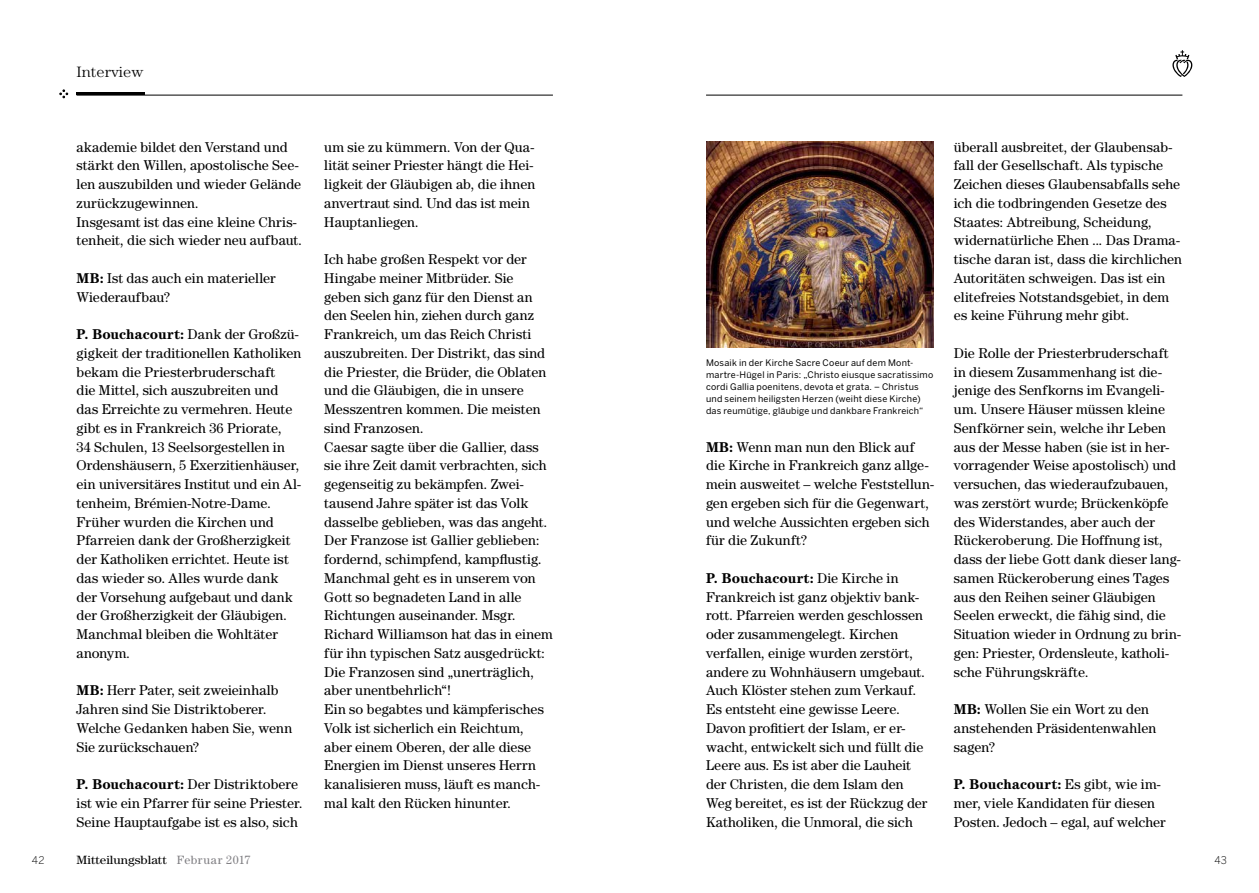
<style>
.page{position:relative;width:1259px;height:893px;background:#fff}
.page>*{position:absolute;margin:0;border:0;box-sizing:border-box;transform-origin:0 0}
.t1{font:300 15px "Century Std";color:#000;scale:1.09 1}
.t2{font:14.25px/18.8px "Century Std";letter-spacing:.005em;color:#000}
.t3{font:12px "Century Std";color:#000;scale:1.09 1}
.t4{font:300 10.5px "Benton Sans";color:#000}
.t5{font:9px/12px "Benton Sans";letter-spacing:.02em;color:#000}
.s1{font-weight:700}
.s2{color:#807f83}
</style>
<div class="page">
<hr style="left:77px;top:93px;width:68px;height:2px;background:#000">
<img style="left:706px;top:141px;width:227px;height:207px">
<svg style="left:60px;top:90px;width:8px;height:8px"></svg>
<hr style="left:77px;top:95px;width:476px;height:1px;background:#000">
<svg style="left:1172px;top:50px;width:20px;height:27px"></svg>
<hr style="left:706px;top:95px;width:476px;height:1px;background:#000">
<p class="t1" style="left:77px;top:63px;width:63px">Interview</p>
<p class="t2" style="left:77px;top:137px;width:227px">akademie bildet den Verstand und stärkt den Willen, apostolische See&shy;len auszubilden und wieder Gelände zurückzugewinnen.<br>Insgesamt ist das eine kleine Chris&shy;tenheit, die sich wieder neu aufbaut.</p>
<p class="t2" style="left:77px;top:268px;width:201px"><span class="s1">MB:</span> Ist das auch ein materieller<br>Wiederaufbau?</p>
<p class="t2" style="left:77px;top:325px;width:226px"><span class="s1">P. Bouchacourt:</span> Dank der Großzü&shy;gigkeit der traditionellen Katholiken bekam die Priesterbruderschaft<br>die Mittel, sich auszubreiten und das Erreichte zu vermehren. Heute gibt es in Frankreich 36 Priorate,<br>34 Schulen, 13 Seelsorgestellen in<br>Ordenshäusern, 5 Exerzitienhäuser, ein universitäres Institut und ein Al&shy;tenheim, Brémien-Notre-Dame.<br>Früher wurden die Kirchen und<br>Pfarreien dank der Großherzigkeit der Katholiken errichtet. Heute ist das wieder so. Alles wurde dank der Vorsehung aufgebaut und dank der Großherzigkeit der Gläubigen.<br>Manchmal bleiben die Wohltäter anonym.</p>
<p class="t2" style="left:77px;top:681px;width:217px"><span class="s1">MB:</span> Herr Pater, seit zweieinhalb<br>Jahren sind Sie Distriktoberer.<br>Welche Gedanken haben Sie, wenn<br>Sie zurückschauen?</p>
<p class="t2" style="left:77px;top:775px;width:227px"><span class="s1">P. Bouchacourt:</span> Der Distriktobere ist wie ein Pfarrer für seine Priester.<br>Seine Hauptaufgabe ist es also, sich</p>
<p class="t2" style="left:324px;top:137px;width:212px">um sie zu kümmern. Von der Qua&shy;lität seiner Priester hängt die Hei&shy;ligkeit der Gläubigen ab, die ihnen anvertraut sind. Und das ist mein<br>Hauptanliegen.</p>
<p class="t2" style="left:324px;top:250px;width:230px">Ich habe großen Respekt vor der<br>Hingabe meiner Mitbrüder. Sie geben sich ganz für den Dienst an den Seelen hin, ziehen durch ganz<br>Frankreich, um das Reich Christi auszubreiten. Der Distrikt, das sind die Priester, die Brüder, die Oblaten und die Gläubigen, die in unsere<br>Messzentren kommen. Die meisten sind Franzosen.<br>Caesar sagte über die Gallier, dass sie ihre Zeit damit verbrachten, sich gegenseitig zu bekämpfen. Zwei&shy;tausend Jahre später ist das Volk dasselbe geblieben, was das angeht.<br>Der Franzose ist Gallier geblieben: fordernd, schimpfend, kampflustig.<br>Manchmal geht es in unserem von<br>Gott so begnadeten Land in alle<br>Richtungen auseinander. Msgr.<br>Richard Williamson hat das in einem für ihn typischen Satz ausgedrückt:<br>Die Franzosen sind „unerträglich, aber unentbehrlich“!<br>Ein so begabtes und kämpferisches<br>Volk ist sicherlich ein Reichtum, aber einem Oberen, der alle diese<br>Energien im Dienst unseres Herrn kanalisieren muss, läuft es manch&shy;mal kalt den Rücken hinunter.</p>
<p class="t5" style="left:706px;top:356px;width:229px">Mosaik in der Kirche Sacre Coeur auf dem Mont&shy;martre-Hügel in Paris: „Christo eiusque sacratissimo cordi Gallia poenitens, devota et grata. – Christus und seinem heiligsten Herzen (weiht diese Kirche) das reumütige, gläubige und dankbare Frankreich“</p>
<p class="t2" style="left:706px;top:437px;width:229px"><span class="s1">MB:</span> Wenn man nun den Blick auf die Kirche in Frankreich ganz allge&shy;mein ausweitet – welche Feststellun&shy;gen ergeben sich für die Gegenwart, und welche Aussichten ergeben sich für die Zukunft?</p>
<p class="t2" style="left:706px;top:568px;width:223px"><span class="s1">P. Bouchacourt:</span> Die Kirche in Frankreich ist ganz objektiv bank&shy;rott. Pfarreien werden geschlossen oder zusammengelegt. Kirchen verfallen, einige wurden zerstört, andere zu Wohnhäusern umgebaut.<br>Auch Klöster stehen zum Verkauf.<br>Es entsteht eine gewisse Leere.<br>Davon profitiert der Islam, er er&shy;wacht, entwickelt sich und füllt die Leere aus. Es ist aber die Lauheit der Christen, die dem Islam den Weg bereitet, es ist der Rückzug der Katholiken, die Unmoral, die sich</p>
<p class="t2" style="left:953px;top:137px;width:230px">überall ausbreitet, der Glaubensab&shy;fall der Gesellschaft. Als typische Zeichen dieses Glaubensabfalls sehe ich die todbringenden Gesetze des Staates: Abtreibung, Scheidung, widernatürliche Ehen ... Das Drama&shy;tische daran ist, dass die kirchlichen Autoritäten schweigen. Das ist ein elitefreies Notstandsgebiet, in dem es keine Führung mehr gibt.</p>
<p class="t2" style="left:954px;top:343px;width:229px">Die Rolle der Priesterbruderschaft in diesem Zusammenhang ist die&shy;jenige des Senfkorns im Evangeli&shy;um. Unsere Häuser müssen kleine Senfkörner sein, welche ihr Leben aus der Messe haben (sie ist in her&shy;vorragender Weise apostolisch) und versuchen, das wiederaufzubauen, was zerstört wurde; Brückenköpfe des Widerstandes, aber auch der Rückeroberung. Die Hoffnung ist, dass der liebe Gott dank dieser lang&shy;samen Rückeroberung eines Tages aus den Reihen seiner Gläubigen Seelen erweckt, die fähig sind, die Situation wieder in Ordnung zu brin&shy;gen: Priester, Ordensleute, katholi&shy;sche Führungskräfte.</p>
<p class="t2" style="left:954px;top:700px;width:204px"><span class="s1">MB:</span> Wollen Sie ein Wort zu den anstehenden Präsidentenwahlen sagen?</p>
<p class="t2" style="left:954px;top:775px;width:213px"><span class="s1">P. Bouchacourt:</span> Es gibt, wie im&shy;mer, viele Kandidaten für diesen<br>Posten. Jedoch – egal, auf welcher</p>
<p class="t4" style="left:32px;top:854px;width:14px">42</p>
<p class="t3" style="left:77px;top:853px;width:161px">Mitteilungsblatt <span class="s2">Februar 2017</span></p>
<p class="t4" style="left:1214px;top:854px;width:14px">43</p>
</div>
